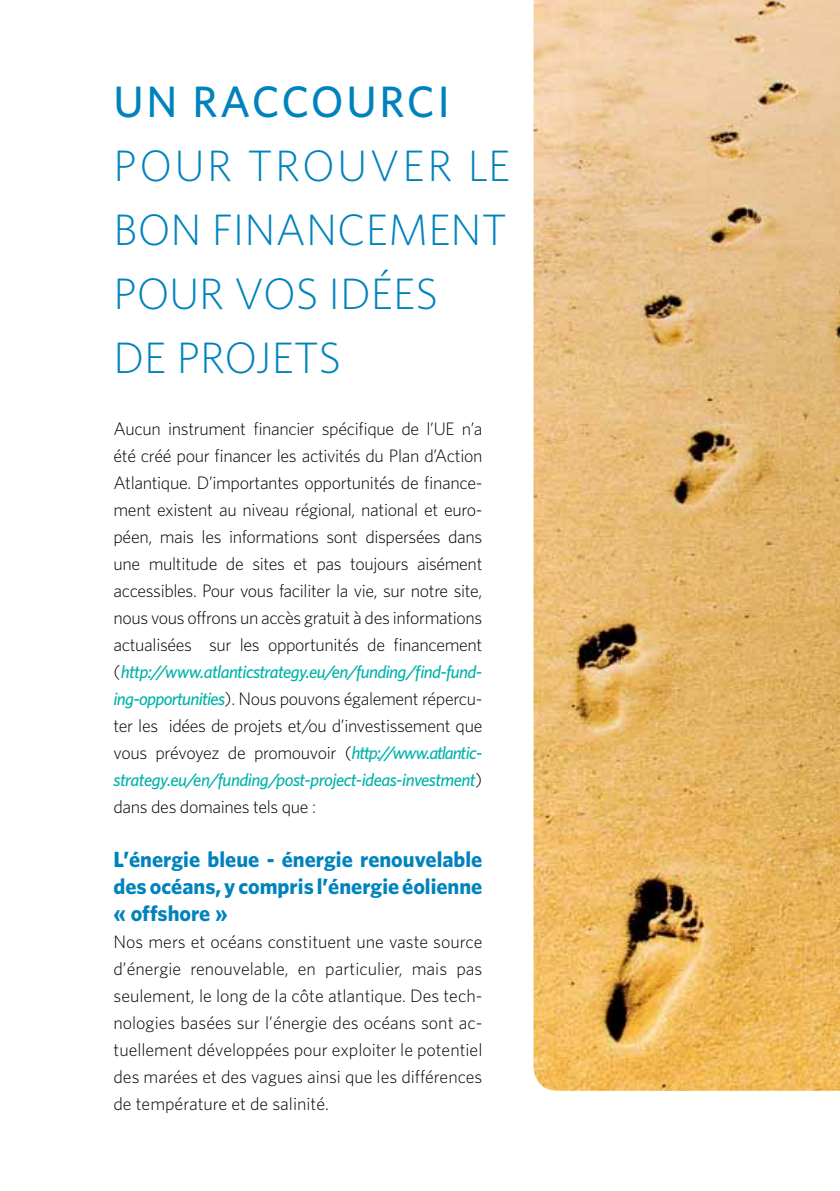
<style>
.page{position:relative;width:840px;height:1191px;background:#fff}
.page>*{position:absolute;margin:0;border:0;box-sizing:border-box;transform-origin:0 0}
.t1{font:300 44px/64px "Whitney HTF";color:#0083bd}
.t2{font:500 44px "Whitney HTF";letter-spacing:.055em;color:#0083bd}
.t3{font:700 22px/27px "Whitney HTF";color:#0083bd;text-align:justify}
.t4{font:300 18px/27px "Whitney HTF";letter-spacing:-.02em;color:#000;text-align:justify}
.s1{font-weight:500;font-style:italic;color:#00b2aa}
</style>
<div class="page">
<img style="left:533px;top:0;width:306px;height:1090px">
<h1 class="t2" style="left:113px;top:75px;width:338px">UN RACCOURCI</h1>
<h1 class="t1" style="left:113px;top:132px;width:398px">pour trouver le bon financement pour vos idées<br>de projets</h1>
<p class="t4" style="left:113px;top:414px;width:370px">Aucun instrument financier spécifique de l’UE n’a été créé pour financer les activités du Plan d’Action Atlantique. D’importantes opportunités de finance&shy;ment existent au niveau régional, national et euro&shy;péen, mais les informations sont dispersées dans une multitude de sites et pas toujours aisément accessibles. Pour vous faciliter la vie, sur notre site, nous vous offrons un accès gratuit à des informations actualisées sur les opportunités de financement (<span class="s1">http://www.atlanticstrategy.eu/en/funding/find-fund&shy;ing-opportunities</span>). N ous pouvons également répercu&shy;ter les idées de projets et/ou d’investissement que vous prévoyez de promouvoir (<span class="s1">http://www.atlantic&shy;strategy.eu/en/funding/post-project-ideas-investment</span>) dans des domaines tels que :</p>
<p class="t3" style="left:113px;top:845px;width:370px">L’énergie bleue - énergie renouvelable des océans, y compris l’énergie éolienne « offshore »</p>
<p class="t4" style="left:113px;top:927px;width:370px">N os mers et océans constituent une vaste source d’énergie renouvelable, en particulier, mais pas seulement, le long de la côte atlantique. Des tech&shy;nologies basées sur l’énergie des océans sont ac&shy;tuellement développées pour exploiter le potentiel des marées et des vagues ainsi que les différences de température et de salinité.</p>
</div>
